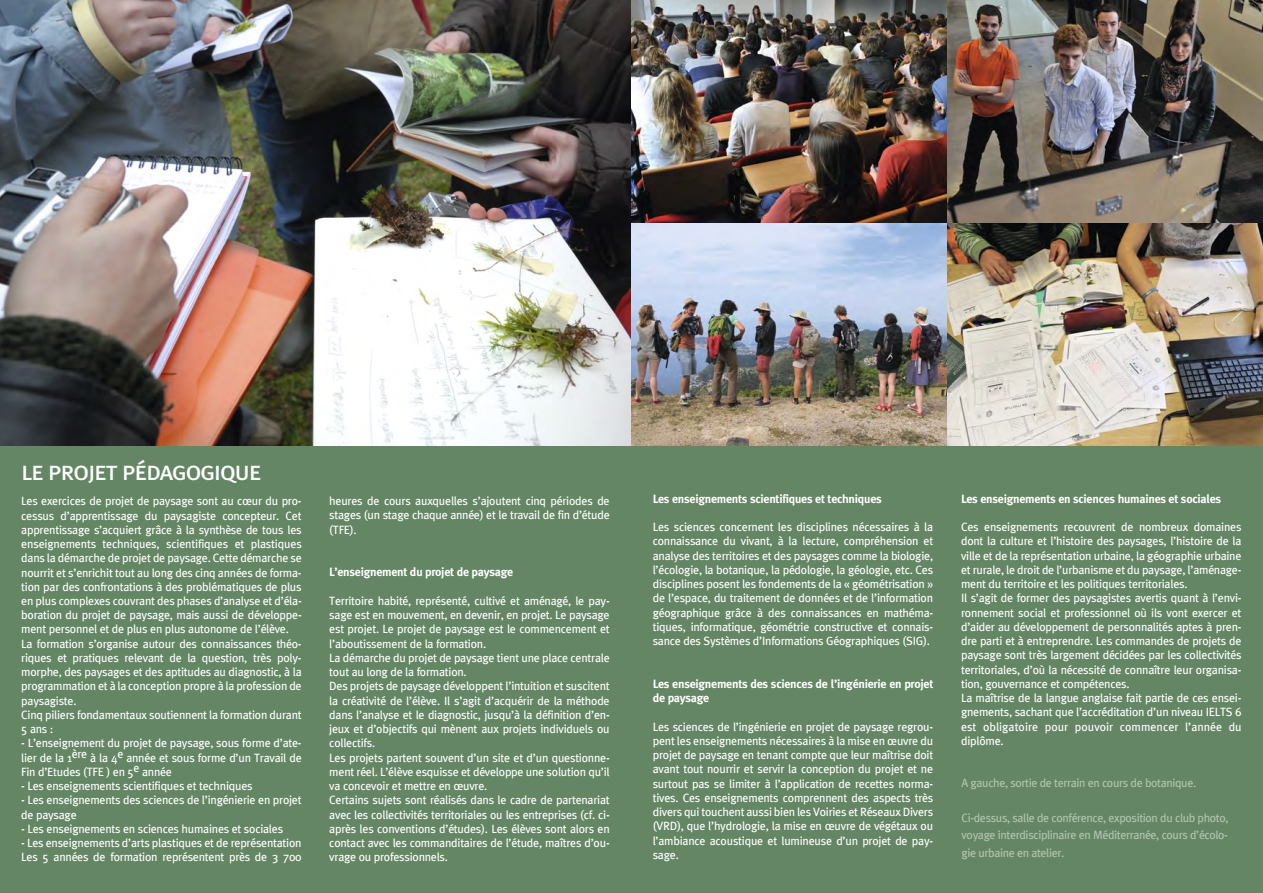
<style>
.page{position:relative;width:1263px;height:893px;background:#fff}
.page>*{position:absolute;margin:0;border:0;box-sizing:border-box;transform-origin:0 0}
.t1{font:27px "Meta Plus Book Caps";letter-spacing:-.055em;color:#fff}
.t2{font:12px/14.2px "Meta Plus";letter-spacing:-.02em;color:#fff}
.t3{font:700 12px/14.2px "Meta Plus";letter-spacing:-.02em;color:#fff}
.t4{font:12px/17.2px "Meta Plus";letter-spacing:-.03em;color:#b1c3b1;text-align:justify}
</style>
<div class="page">
<img style="left:0;top:0;width:1263px;height:446px">
<div style="left:0;top:446px;width:631px;height:447px;background:#648664"></div>
<div style="left:631px;top:446px;width:632px;height:447px;background:#648664"></div>
<h1 class="t1" style="left:21px;top:455px;width:242px">le projet pédagogique</h1>
<p class="t2" style="left:21px;top:494px;width:282px">Les exercices de projet de paysage sont au cœur du pro&shy;cessus d’apprentissage du paysagiste concepteur. Cet apprentissage s’acquiert grâce à la synthèse de tous les enseignements techniques, scientifiques et plastiques dans la démarche de projet de paysage. Cette démarche se nourrit et s’enrichit tout au long des cinq années de forma&shy;tion par des confrontations à des problématiques de plus en plus complexes couvrant des phases d’analyse et d’éla&shy;boration du projet de paysage, mais aussi de développe&shy;ment personnel et de plus en plus autonome de l’élève.<br>La formation s’organise autour des connaissances théo&shy;riques et pratiques relevant de la question, très poly&shy;morphe, des paysages et des aptitudes au diagnostic, à la programmation et à la conception propre à la profession de paysagiste.<br>Cinq piliers fondamentaux soutiennent la formation durant 5 ans :</p>
<p class="t2" style="left:21px;top:736px;width:282px;text-align:justify">- L’enseignement du projet de paysage, sous forme d’ate&shy;lier de la 1ère à la 4e année et sous forme d’un Travail de Fin d’Etudes (TFE ) en 5e année</p>
<p class="t2" style="left:21px;top:779px;width:233px">- Les enseignements scientifiques et techniques</p>
<p class="t2" style="left:21px;top:793px;width:282px">- Les enseignements des sciences de l’ingénierie en projet de paysage</p>
<p class="t2" style="left:21px;top:821px;width:263px">- Les enseignements en sciences humaines et sociales</p>
<p class="t2" style="left:21px;top:836px;width:282px">- Les enseignements d’arts plastiques et de représentation<br>Les 5 années de formation représentent près de 3 700</p>
<p class="t2" style="left:329px;top:494px;width:282px;text-align:justify">heures de cours auxquelles s’ajoutent cinq périodes de stages (un stage chaque année) et le travail de fin d’étude (TFE).</p>
<p class="t3" style="left:329px;top:565px;width:186px">L’enseignement du projet de paysage</p>
<p class="t2" style="left:329px;top:593px;width:282px">Territoire habité, représenté, cultivé et aménagé, le pay&shy;sage est en mouvement, en devenir, en projet. Le paysage est projet. Le projet de paysage est le commencement et l’aboutissement de la formation.<br>La démarche du projet de paysage tient une place centrale tout au long de la formation.<br>Des projets de paysage développent l’intuition et suscitent la créativité de l’élève. Il s’agit d’acquérir de la méthode dans l’analyse et le diagnostic, jusqu’à la définition d’en&shy;jeux et d’objectifs qui mènent aux projets individuels ou collectifs.<br>Les projets partent souvent d’un site et d’un questionne&shy;ment réel. L’élève esquisse et développe une solution qu’il va concevoir et mettre en œuvre.<br>Certains sujets sont réalisés dans le cadre de partenariat avec les collectivités territoriales ou les entreprises (cf. ci&shy;après les conventions d’études). Les élèves sont alors en contact avec les commanditaires de l’étude, maîtres d’ou&shy;vrage ou professionnels.</p>
<p class="t3" style="left:653px;top:491px;width:231px">Les enseignements scientifiques et techniques</p>
<p class="t2" style="left:653px;top:520px;width:282px;text-align:justify">Les sciences concernent les disciplines nécessaires à la connaissance du vivant, à la lecture, compréhension et analyse des territoires et des paysages comme la biologie, l’écologie, la botanique, la pédologie, la géologie, etc. Ces disciplines posent les fondements de la « géométrisation » de l’espace, du traitement de données et de l’information géographique grâce à des connaissances en mathéma&shy;tiques, informatique, géométrie constructive et connais&shy;sance des Systèmes d’Informations Géographiques (SIG).</p>
<p class="t3" style="left:653px;top:677px;width:282px">Les enseignements des sciences de l’ingénierie en projet de paysage</p>
<p class="t2" style="left:653px;top:719px;width:282px;text-align:justify">Les sciences de l’ingénierie en projet de paysage regrou&shy;pent les enseignements nécessaires à la mise en œuvre du projet de paysage en tenant compte que leur maîtrise doit avant tout nourrir et servir la conception du projet et ne surtout pas se limiter à l’application de recettes norma&shy;tives. Ces enseignements comprennent des aspects très divers qui touchent aussi bien les Voiries et Réseaux Divers (VRD), que l’hydrologie, la mise en œuvre de végétaux ou l’ambiance acoustique et lumineuse d’un projet de pay&shy;sage.</p>
<p class="t3" style="left:961px;top:491px;width:262px">Les enseignements en sciences humaines et sociales</p>
<p class="t2" style="left:961px;top:520px;width:282px">Ces enseignements recouvrent de nombreux domaines dont la culture et l’histoire des paysages, l’histoire de la ville et de la représentation urbaine, la géographie urbaine et rurale, le droit de l’urbanisme et du paysage, l’aménage&shy;ment du territoire et les politiques territoriales.<br>Il s’agit de former des paysagistes avertis quant à l’envi&shy;ronnement social et professionnel où ils vont exercer et d’aider au développement de personnalités aptes à pren&shy;dre parti et à entreprendre. Les commandes de projets de paysage sont très largement décidées par les collectivités territoriales, d’où la nécessité de connaître leur organisa&shy;tion, gouvernance et compétences.<br>La maîtrise de la langue anglaise fait partie de ces ensei&shy;gnements, sachant que l’accréditation d’un niveau IELTS 6 est obligatoire pour pouvoir commencer l’année du diplôme.</p>
<p class="t4" style="left:961px;top:774px;width:236px">A gauche, sortie de terrain en cours de botanique.</p>
<p class="t4" style="left:961px;top:809px;width:269px">Ci-dessus, salle de conférence, exposition du club photo, voyage interdisciplinaire en Méditerranée, cours d’écolo&shy;gie urbaine en atelier.</p>
</div>
